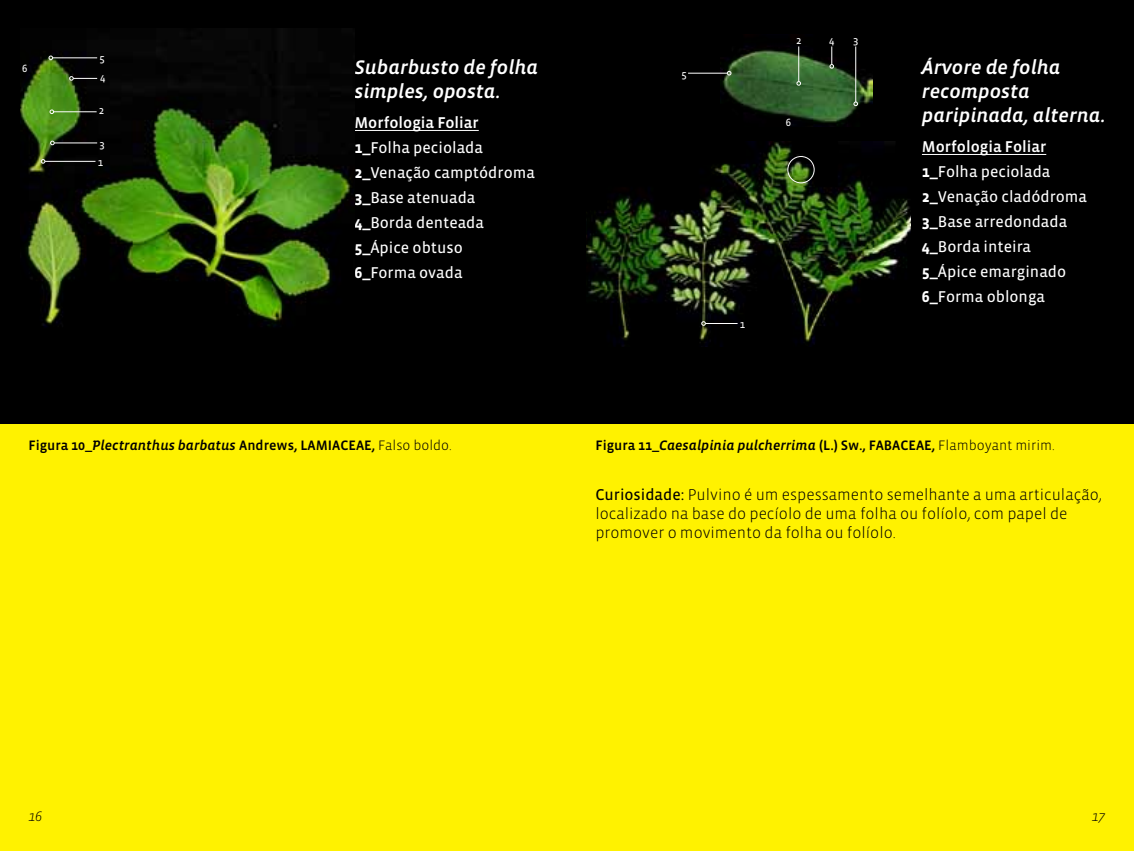
<style>
.page{position:relative;width:1134px;height:851px;background:#fff}
.page>*{position:absolute;margin:0;border:0;box-sizing:border-box;transform-origin:0 0}
.t1{font:italic 500 20px/24px "Vista Sans OT";color:#fff}
.t2{font:16px/24.8px "Vista Sans OT";color:#fff}
.t3{font:300 16px/19.2px "Vista Sans OT";color:#000}
.t4{font:500 14px "Vista Sans OT";color:#000}
.t5{font:italic 300 14px "Vista Sans OT";color:#000}
.t6{font:10.8px "Vista Sans OT";color:#fff}
.s1{font-weight:500}
.s2{font-weight:700}
.s3{font-style:italic}
.s4{font-weight:300}
.s5{font-weight:400}
</style>
<div class="page">
<div style="left:0;top:0;width:1134px;height:425px;background:#000"></div>
<img style="left:587px;top:141px;width:324px;height:205px">
<img style="left:721px;top:45px;width:151px;height:81px">
<div style="left:0;top:424px;width:1134px;height:426px;background:#fff200"></div>
<hr style="left:354px;top:130px;width:125px;height:1px;background:#fff">
<hr style="left:922px;top:154px;width:124px;height:1px;background:#fff">
<img style="left:20px;top:28px;width:334px;height:299px">
<hr style="left:705px;top:323px;width:32px;height:1px;background:#fff">
<svg style="left:701px;top:321px;width:5px;height:5px"></svg>
<svg style="left:829px;top:46px;width:5px;height:23px"></svg>
<hr style="left:855px;top:46px;width:1px;height:56px;background:#fff">
<svg style="left:853px;top:101px;width:5px;height:5px"></svg>
<hr style="left:798px;top:46px;width:1px;height:36px;background:#fff">
<svg style="left:796px;top:81px;width:5px;height:5px"></svg>
<hr style="left:688px;top:73px;width:39px;height:1px;background:#fff">
<svg style="left:727px;top:71px;width:4px;height:4px"></svg>
<hr style="left:53px;top:57px;width:44px;height:1px;background:#fff">
<svg style="left:49px;top:56px;width:4px;height:4px"></svg>
<svg style="left:69px;top:76px;width:28px;height:5px"></svg>
<hr style="left:54px;top:111px;width:43px;height:1px;background:#fff">
<svg style="left:50px;top:109px;width:4px;height:5px"></svg>
<hr style="left:54px;top:142px;width:43px;height:1px;background:#fff">
<svg style="left:50px;top:141px;width:5px;height:4px"></svg>
<hr style="left:45px;top:161px;width:50px;height:1px;background:#fff">
<svg style="left:41px;top:159px;width:4px;height:5px"></svg>
<div style="left:787px;top:156px;width:28px;height:27px;border:1px solid #fff;border-radius:50%"></div>
<p class="t6" style="left:22px;top:62px;width:7px">6</p>
<p class="t6" style="left:99px;top:53px;width:7px">5</p>
<p class="t6" style="left:100px;top:71px;width:7px">4</p>
<p class="t6" style="left:99px;top:105px;width:7px">2</p>
<p class="t6" style="left:99px;top:138px;width:7px">3</p>
<p class="t6" style="left:98px;top:156px;width:7px">1</p>
<p class="t1" style="left:354px;top:55px;width:185px">Subarbusto de folha simples, oposta.</p>
<p class="t2" style="left:354px;top:111px;width:182px"><span class="s1">Morfologia Foliar<br></span><span class="s2">1_</span>Folha peciolada<br><span class="s2">2_</span>Venação camptódroma<br><span class="s2">3_</span>Base atenuada<br><span class="s2">4_</span>Borda denteada<br><span class="s2">5_</span>Ápice obtuso<br><span class="s2">6_</span>Forma ovada</p>
<p class="t6" style="left:682px;top:69px;width:7px">5</p>
<p class="t6" style="left:796px;top:35px;width:7px">2</p>
<p class="t6" style="left:829px;top:35px;width:7px">4</p>
<p class="t6" style="left:853px;top:35px;width:7px">3</p>
<p class="t6" style="left:786px;top:117px;width:7px">6</p>
<p class="t6" style="left:740px;top:319px;width:7px">1</p>
<p class="t1" style="left:922px;top:55px;width:185px">Árvore de folha recomposta paripinada, alterna.</p>
<p class="t2" style="left:922px;top:135px;width:167px"><span class="s1">Morfologia Foliar<br></span><span class="s2">1_</span>Folha peciolada<br><span class="s2">2_</span>Venação cladódroma<br><span class="s2">3_</span>Base arredondada<br><span class="s2">4_</span>Borda inteira<br><span class="s2">5_</span>Ápice emarginado<br><span class="s2">6_</span>Forma oblonga</p>
<p class="t4" style="left:28px;top:438px;width:425px">Figura 10_<span class="s3">Plectranthus barbatus</span> Andrews, LAMIACEAE, <span class="s4">Falso boldo.</span></p>
<p class="t4" style="left:595px;top:438px;width:461px">Figura 11_<span class="s3">Caesalpinia pulcherrima</span> (L.) Sw., FABACEAE, <span class="s4">Flamboyant mirim.</span></p>
<p class="t3" style="left:595px;top:485px;width:508px"><span class="s5">Curiosidade:</span> Pulvino é um espessamento semelhante a uma articulação, localizado na base do pecíolo de uma folha ou folíolo, com papel de promover o movimento da folha ou folíolo.</p>
<p class="t5" style="left:28px;top:809px;width:15px">16</p>
<p class="t5" style="left:1092px;top:809px;width:15px">17</p>
</div>
